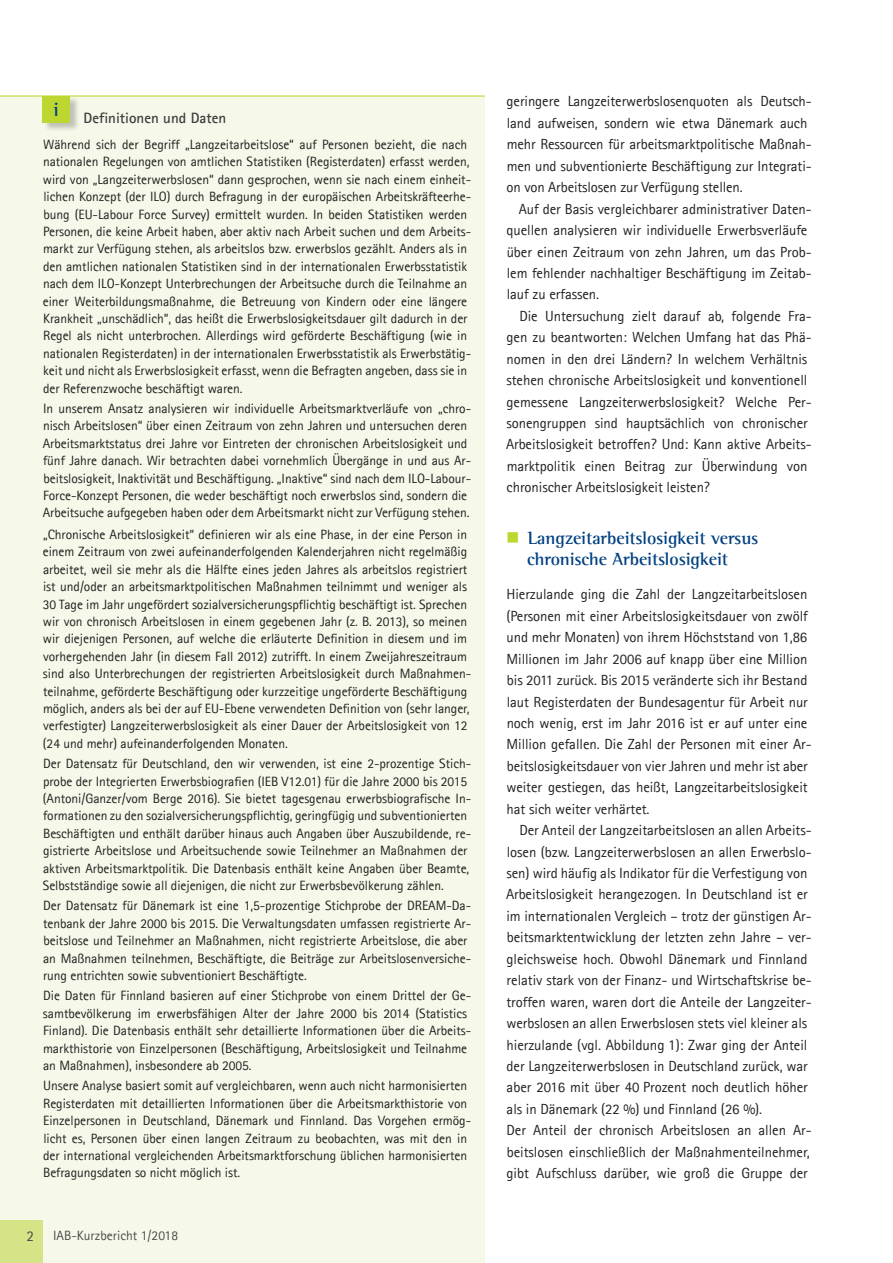
<style>
.page{position:relative;width:893px;height:1263px;background:#fff}
.page>*{position:absolute;margin:0;border:0;box-sizing:border-box;transform-origin:0 0}
.t1{font:700 19.5px "Agfa Rotis Semi Serif";color:#014081}
.t2{font:700 18px/21.6px "Agfa Rotis Semi Serif";letter-spacing:-.005em;color:#014081}
.t3{font:700 15px "Agfa Rotis Sans Serif";color:#3e3e3f}
.t4{font:15px "Agfa Rotis Sans Serif";color:#4b4c4b}
.t5{font:14.7px/21.5px "Agfa Rotis Sans Serif";letter-spacing:-.005em;color:#231f20}
.t6{font:13.5px/17.4px "Agfa Rotis Sans Serif";letter-spacing:-.005em;color:#231f20}
.t7{font:13.5px "Agfa Rotis Sans Serif";color:#4b4c4b}
.s1{font-size:15px}
</style>
<div class="page">
<div style="left:0;top:96px;width:485px;height:1167px;background:#f6f9e9"></div>
<div style="left:43px;top:96px;width:37px;height:36px;background:#231f20;opacity:.25"></div>
<div style="left:43px;top:96px;width:27px;height:26px;background:#bed630"></div>
<hr style="left:0;top:96px;width:485px;height:1px;background:#bed630">
<div style="left:0;top:1220px;width:43px;height:43px;background:#d7e387"></div>
<h1 class="t1" style="left:54px;top:98px;width:7px">i</h1>
<p class="t3" style="left:84px;top:108px;width:144px">Definitionen und Daten</p>
<p class="t6" style="left:43px;top:136px;width:430px">Während sich der Begriff „Langzeitarbeitslose“ auf Personen bezieht, die nach nationalen Regelungen von amtlichen Statistiken (Registerdaten) erfasst werden, wird von „Langzeiterwerbslosen“ dann gesprochen, wenn sie nach einem einheit&shy;lichen Konzept (der ILO) durch Befragung in der europäischen Arbeitskräfteerhe&shy;bung (EU-Labour Force Survey) ermittelt wurden. In beiden Statistiken werden Personen, die keine Arbeit haben, aber aktiv nach Arbeit suchen und dem Arbeits&shy;markt zur Verfügung stehen, als arbeitslos bzw. erwerbslos gezählt. Anders als in den amtlichen nationalen Statistiken sind in der internationalen Erwerbsstatistik nach dem ILO-Konzept Unterbrechungen der Arbeitsuche durch die Teilnahme an einer Weiterbildungsmaßnahme, die Betreuung von Kindern oder eine längere Krankheit „unschädlich“, das heißt die Erwerbslosigkeitsdauer gilt dadurch in der Regel als nicht unterbrochen. Allerdings wird geförderte Beschäftigung (wie in nationalen Registerdaten) in der internationalen Erwerbsstatistik als Erwerbstätig&shy;keit und nicht als Erwerbslosigkeit erfasst, wenn die Befragten angeben, dass sie in der Referenzwoche beschäftigt waren.</p>
<p class="t6" style="left:43px;top:400px;width:430px">In unserem Ansatz analysieren wir individuelle Arbeitsmarktverläufe von „chro&shy;nisch Arbeitslosen“ über einen Zeitraum von zehn Jahren und untersuchen deren Arbeitsmarktstatus drei Jahre vor Eintreten der chronischen Arbeitslosigkeit und fünf Jahre danach. Wir betrachten dabei vornehmlich Übergänge in und aus Ar&shy;beitslosigkeit, Inaktivität und Beschäftigung. „Inaktive“ sind nach dem ILO-Labour-Force-Konzept Personen, die weder beschäftigt noch erwerbslos sind, sondern die Arbeitsuche aufgegeben haben oder dem Arbeitsmarkt nicht zur Verfügung stehen.</p>
<p class="t6" style="left:43px;top:526px;width:430px">„Chronische Arbeitslosigkeit“ definieren wir als eine Phase, in der eine Person in einem Zeitraum von zwei aufeinanderfolgenden Kalenderjahren nicht regelmäßig arbeitet, weil sie mehr als die Hälfte eines jeden Jahres als arbeitslos registriert ist und/oder an arbeitsmarktpolitischen Maßnahmen teilnimmt und weniger als 30 Tage im Jahr ungefördert sozialversicherungspflichtig beschäftigt ist. Sprechen wir von chronisch Arbeitslosen in einem gegebenen Jahr (z. B. 2013), so meinen wir diejenigen Personen, auf welche die erläuterte Definition in diesem und im vorhergehenden Jahr (in diesem Fall 2012) zutrifft. In einem Zweijahreszeitraum sind also Unterbrechungen der registrierten Arbeitslosigkeit durch Maßnahmen&shy;teilnahme, geförderte Beschäftigung oder kurzzeitige ungeförderte Beschäftigung möglich, anders als bei der auf EU-Ebene verwendeten Definition von (sehr langer, verfestigter) Langzeiterwerbslosigkeit als einer Dauer der Arbeitslosigkeit von 12 (24 und mehr) aufeinanderfolgenden Monaten.</p>
<p class="t6" style="left:43px;top:755px;width:430px">Der Datensatz für Deutschland, den wir verwenden, ist eine 2-prozentige Stich&shy;probe der Integrierten Erwerbsbiografien (IEB V12.01) für die Jahre 2000 bis 2015 (Antoni/Ganzer/vom Berge 2016). Sie bietet tagesgenau erwerbsbiografische In&shy;formationen zu den sozialversicherungspflichtig, geringfügig und subventionierten Beschäftigten und enthält darüber hinaus auch Angaben über Auszubildende, re&shy;gistrierte Arbeitslose und Arbeitsuchende sowie Teilnehmer an Maßnahmen der aktiven Arbeitsmarktpolitik. Die Datenbasis enthält keine Angaben über Beamte, Selbstständige sowie all diejenigen, die nicht zur Erwerbsbevölkerung zählen.</p>
<p class="t6" style="left:43px;top:897px;width:430px">Der Datensatz für Dänemark ist eine 1,5-prozentige Stichprobe der DREAM-Da&shy;tenbank der Jahre 2000 bis 2015. Die Verwaltungsdaten umfassen registrierte Ar&shy;beitslose und Teilnehmer an Maßnahmen, nicht registrierte Arbeitslose, die aber an Maßnahmen teilnehmen, Beschäftigte, die Beiträge zur Arbeitslosenversiche&shy;rung entrichten sowie subventioniert Beschäftigte.</p>
<p class="t6" style="left:43px;top:987px;width:430px">Die Daten für Finnland basieren auf einer Stichprobe von einem Drittel der Ge&shy;samtbevölkerung im erwerbsfähigen Alter der Jahre 2000 bis 2014 (Statistics Finland). Die Datenbasis enthält sehr detaillierte Informationen über die Arbeits&shy;markthistorie von Einzelpersonen (Beschäftigung, Arbeitslosigkeit und Teilnahme an Maßnahmen), insbesondere ab 2005.</p>
<p class="t6" style="left:43px;top:1077px;width:428px">Unsere Analyse basiert somit auf vergleichbaren, wenn auch nicht harmonisierten Registerdaten mit detaillierten Informationen über die Arbeitsmarkthistorie von Einzelpersonen in Deutschland, Dänemark und Finnland. Das Vorgehen ermög&shy;licht es, Personen über einen langen Zeitraum zu beobachten, was mit den in der international vergleichenden Arbeitsmarktforschung üblichen harmonisierten Befragungsdaten so nicht möglich ist.</p>
<p class="t4" style="left:27px;top:1227px;width:9px">2</p>
<p class="t7" style="left:53px;top:1227px;width:126px">IAB-Kurzbericht 1/2018</p>
<p class="t5" style="left:507px;top:91px;width:307px">geringere Langzeiterwerbslosenquoten als Deutsch&shy;land aufweisen, sondern wie etwa Dänemark auch mehr Ressourcen für arbeitsmarktpolitische Maßnah&shy;men und subventionierte Beschäftigung zur Integrati&shy;on von Arbeitslosen zur Verfügung stellen.</p>
<p class="t5" style="left:507px;top:198px;width:307px;text-indent:12px">Auf der Basis vergleichbarer administrativer Daten&shy;quellen analysieren wir individuelle Erwerbsverläufe über einen Zeitraum von zehn Jahren, um das Prob&shy;lem fehlender nachhaltiger Beschäftigung im Zeitab&shy;lauf zu erfassen.</p>
<p class="t5" style="left:506px;top:305px;width:307px;text-indent:13px">Die Untersuchung zielt darauf ab, folgende Fra&shy;gen zu beantworten: Welchen Umfang hat das Phä&shy;nomen in den drei Ländern? In welchem Verhältnis stehen chronische Arbeitslosigkeit und konventionell gemessene Langzeiterwerbslosigkeit? Welche Per&shy;sonengruppen sind hauptsächlich von chronischer Arbeitslosigkeit betroffen? Und: Kann aktive Arbeits&shy;marktpolitik einen Beitrag zur Überwindung von chronischer Arbeitslosigkeit leisten?</p>
<h2 class="t2" style="left:527px;top:527px;width:233px">Langzeitarbeitslosigkeit versus chronische Arbeitslosigkeit</h2>
<p class="t5" style="left:506px;top:584px;width:307px">Hierzulande ging die Zahl der Langzeitarbeitslosen (Personen mit einer Arbeitslosigkeitsdauer von zwölf und mehr Monaten) von ihrem Höchststand von 1,86<br>Millionen im Jahr 2006 auf knapp über eine Million bis 2011 zurück. Bis 2015 veränderte sich ihr Bestand laut Registerdaten der Bundesagentur für Arbeit nur noch wenig, erst im Jahr 2016 ist er auf unter eine Million gefallen. Die Zahl der Personen mit einer Ar&shy;beitslosigkeitsdauer von vier Jahren und mehr ist aber weiter gestiegen, das heißt, Langzeitarbeitslosigkeit hat sich weiter verhärtet.</p>
<p class="t5" style="left:506px;top:819px;width:307px;text-indent:13px">Der Anteil der Langzeitarbeitslosen an allen Arbeits&shy;losen (bzw. Langzeiterwerbslosen an allen Erwerbslo&shy;sen) wird häufig als Indikator für die Verfestigung von Arbeitslosigkeit herangezogen. In Deutschland ist er im internationalen Vergleich – trotz der günstigen Ar&shy;beitsmarktentwicklung der letzten zehn Jahre – ver&shy;gleichsweise hoch. Obwohl Dänemark und Finnland relativ stark von der Finanz- und Wirtschaftskrise be&shy;troffen waren, waren dort die Anteile der Langzeiter&shy;werbslosen an allen Erwerbslosen stets viel kleiner als hierzulande (vgl. <span class="s1">Abbildung 1</span>): Zwar ging der Anteil der Langzeiterwerbslosen in Deutschland zurück, war aber 2016 mit über 40 Prozent noch deutlich höher als in Dänemark (22 %) und Finnland (26 %).<br>Der Anteil der chronisch Arbeitslosen an allen Ar&shy;beitslosen einschließlich der Maßnahmenteilnehmer, gibt Aufschluss darüber, wie groß die Gruppe der</p>
</div>
